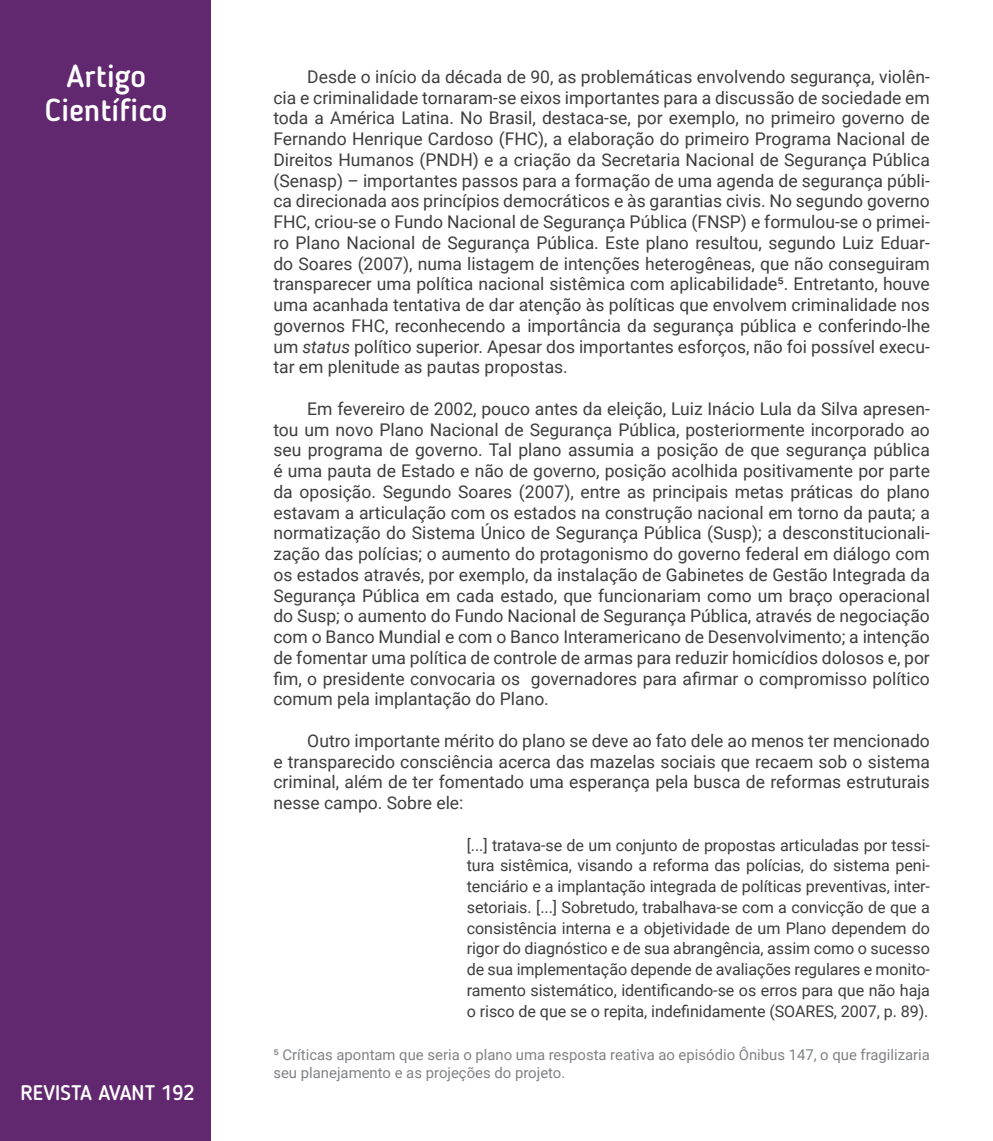
<style>
.page{position:relative;width:993px;height:1141px;background:#fff}
.page>*{position:absolute;margin:0;border:0;box-sizing:border-box;transform-origin:0 0}
.t1{font:500 31.5px/33.6px "Blogger Sans";color:#fff;text-align:center}
.t2{font:500 21px "Blogger Sans";color:#fff}
.texto{font:17.5px/20.8px "Roboto";color:#3e3e3f;text-align:justify}
.Citação{font:16.1px/20.8px "Roboto";letter-spacing:-.005em;color:#3e3e3f;text-align:justify}
.Nota_de_rodapé{font:14.88px/17.8px "Roboto";color:#808285}
.s1{font-style:italic}
</style>
<div class="page">
<div style="left:0;top:0;width:210px;height:1141px;background:#61286f"></div>
<h1 class="t1" style="left:38px;top:58px;width:138px">modalidad</h1>
<h1 class="t1" style="left:45px;top:59px;width:124px">Artigo<br>Científico</h1>
<p class="t2" style="left:21px;top:1080px;width:175px">REVISTA AVANT 192</p>
<p class="texto" style="left:273px;top:66px;width:657px;text-indent:34px">Desde o início da década de 90, as problemáticas envolvendo segurança, violên&shy;cia e criminalidade tornaram-se eixos importantes para a discussão de sociedade em toda a América Latina. No Brasil, destaca-se, por exemplo, no primeiro governo de Fernando Henrique Cardoso (FHC), a elaboração do primeiro Programa Nacional de Direitos Humanos (PNDH) e a criação da Secretaria Nacional de Segurança Pública (Senasp) – importantes passos para a formação de uma agenda de segurança públi&shy;ca direcionada aos princípios democráticos e às garantias civis. No segundo governo FHC, criou-se o Fundo Nacional de Segurança Pública (FNSP) e formulou-se o primei&shy;ro Plano Nacional de Segurança Pública. Este plano resultou, segundo Luiz Eduar&shy;do Soares (2007), numa listagem de intenções heterogêneas, que não conseguiram transparecer uma política nacional sistêmica com aplicabilidade5. Entretanto, houve uma acanhada tentativa de dar atenção às políticas que envolvem criminalidade nos governos FHC, reconhecendo a importância da segurança pública e conferindo-lhe um <span class="s1">status</span> político superior. Apesar dos importantes esforços, não foi possível execu&shy;tar em plenitude as pautas propostas.</p>
<p class="texto" style="left:273px;top:398px;width:657px;text-indent:34px">Em fevereiro de 2002, pouco antes da eleição, Luiz Inácio Lula da Silva apresen&shy;tou um novo Plano Nacional de Segurança Pública, posteriormente incorporado ao seu programa de governo. Tal plano assumia a posição de que segurança pública é uma pauta de Estado e não de governo, posição acolhida positivamente por parte da oposição. Segundo Soares (2007), entre as principais metas práticas do plano estavam a articulação com os estados na construção nacional em torno da pauta; a normatização do Sistema Único de Segurança Pública (Susp); a desconstitucionali&shy;zação das polícias; o aumento do protagonismo do governo federal em diálogo com os estados através, por exemplo, da instalação de Gabinetes de Gestão Integrada da Segurança Pública em cada estado, que funcionariam como um braço operacional do Susp; o aumento do Fundo Nacional de Segurança Pública, através de negociação com o Banco Mundial e com o Banco Interamericano de Desenvolvimento; a intenção de fomentar uma política de controle de armas para reduzir homicídios dolosos e, por fim, o presidente convocaria os governadores para afirmar o compromisso político comum pela implantação do Plano.</p>
<p class="texto" style="left:273px;top:730px;width:657px;text-indent:34px">Outro importante mérito do plano se deve ao fato dele ao menos ter mencionado e transparecido consciência acerca das mazelas sociais que recaem sob o sistema criminal, além de ter fomentado uma esperança pela busca de reformas estruturais nesse campo. Sobre ele:</p>
<p class="Citação" style="left:466px;top:834px;width:464px">[...] tratava-se de um conjunto de propostas articuladas por tessi&shy;tura sistêmica, visando a reforma das polícias, do sistema peni&shy;tenciário e a implantação integrada de políticas preventivas, inter&shy;setoriais. [...] Sobretudo, trabalhava-se com a convicção de que a consistência interna e a objetividade de um Plano dependem do rigor do diagnóstico e de sua abrangência, assim como o sucesso de sua implementação depende de avaliações regulares e monito&shy;ramento sistemático, identificando-se os erros para que não haja o risco de que se o repita, indefinidamente (SOARES, 2007, p. 89).</p>
<p class="Nota_de_rodapé" style="left:273px;top:1045px;width:657px">5 Críticas apontam que seria o plano uma resposta reativa ao episódio Ônibus 147, o que fragilizaria seu planejamento e as projeções do projeto.</p>
</div>
